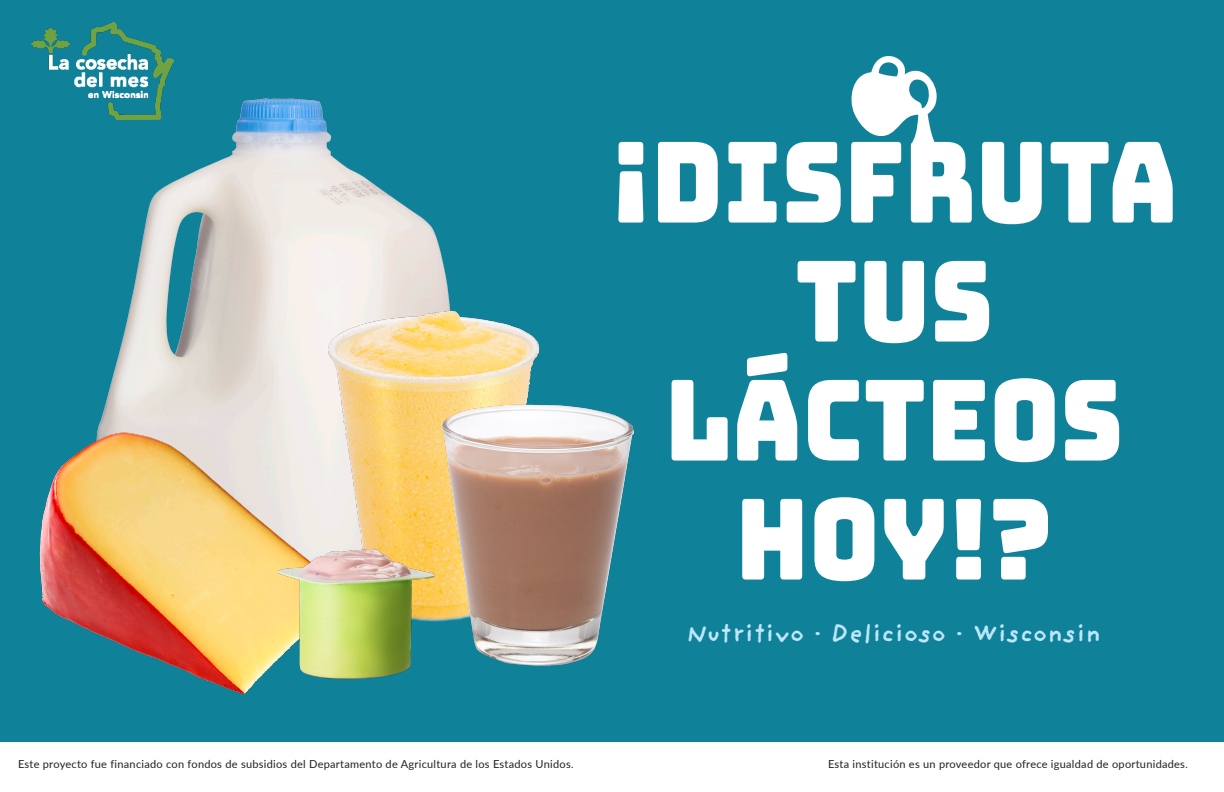
<style>
.page{position:relative;width:1224px;height:792px;background:#fff}
.page>*{position:absolute;margin:0;border:0;box-sizing:border-box;transform-origin:0 0}
.t1{font:112px/119px "Bungee";color:#fff;text-align:center;scale:.86 1}
.t2{font:700 26px "Providence Sans Pro";color:#bee7fa}
.small_type_-_bottom{font:11px "Lato";letter-spacing:.025em;color:#231f20}
.s1{font-size:10px}
</style>
<div class="page">
<div style="left:0;top:0;width:1224px;height:742px;background:#0f829a"></div>
<img style="left:31px;top:23px;width:143px;height:58px">
<svg style="left:851px;top:56px;width:86px;height:86px"></svg>
<img style="left:74px;top:81px;width:376px;height:320px">
<img style="left:39px;top:401px;width:314px;height:294px">
<img style="left:328px;top:305px;width:212px;height:317px">
<img style="left:277px;top:549px;width:158px;height:130px">
<img style="left:442px;top:404px;width:191px;height:262px">
<p class="t1" style="left:610px;top:124px;width:661px">¡DISFRUTA<br>TUS<br>LÁCTEOS<br>HOY!?</p>
<p class="t2" style="left:686px;top:618px;width:417px">Nutritivo · Delicioso · Wisconsin</p>
<p class="small_type_-_bottom" style="left:18px;top:756px;width:557px">Este proyecto fue financiado con fondos de subsidios del Departamento de Agricultura de los Estados Unidos<span class="s1">.</span></p>
<p class="small_type_-_bottom" style="left:828px;top:756px;width:361px">Esta institución es un proveedor que ofrece igualdad de oportunidades<span class="s1">.</span></p>
</div>
